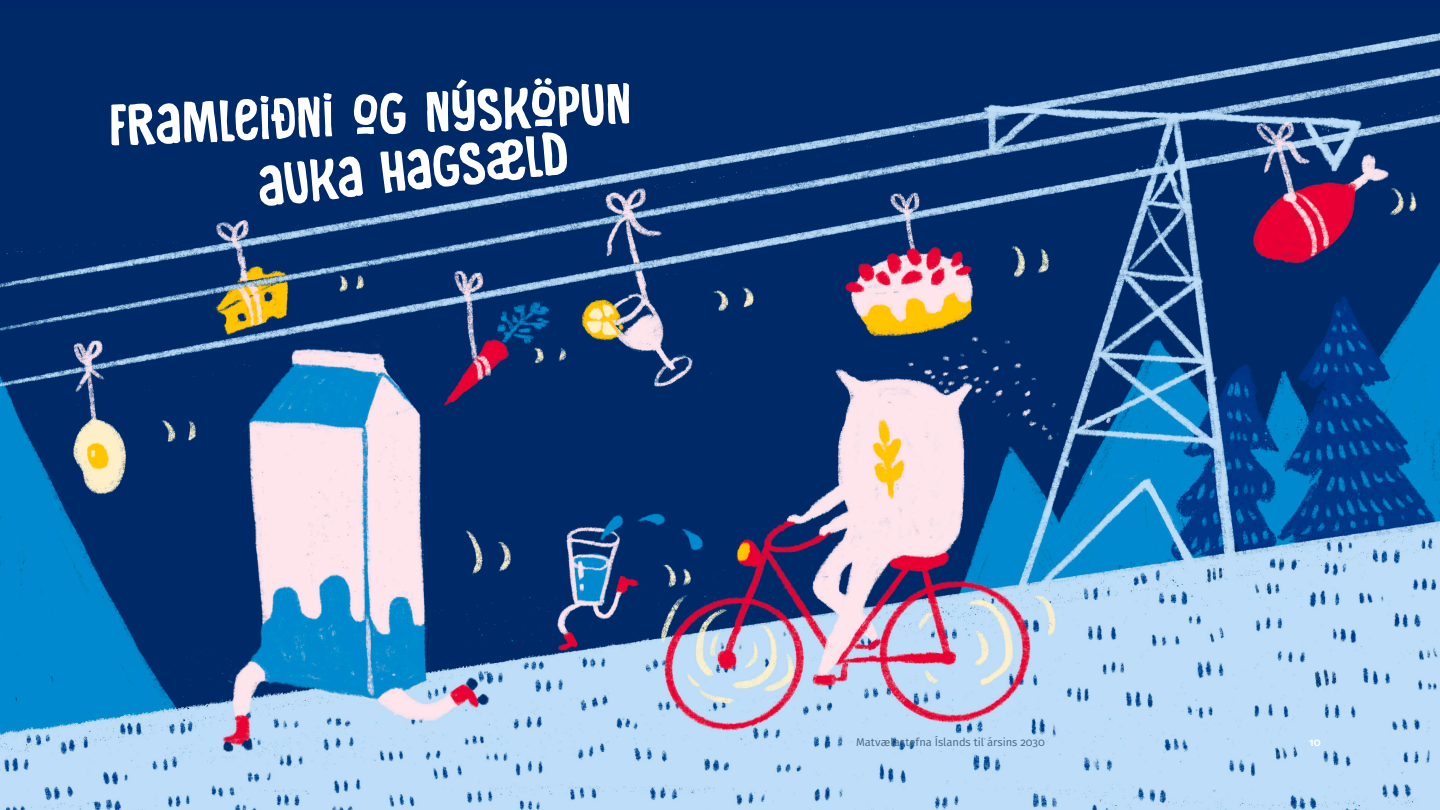
<style>
.page{position:relative;width:1440px;height:810px;background:#fff}
.page>*{position:absolute;margin:0;border:0;box-sizing:border-box;transform-origin:0 0}
.Fyrirsögn{font:60px "Food Truck Signage";color:#fff}
.t1{font:11.25px "Fira GO";color:#486785}
.t2{font:600 11.25px "Fira GO";color:#fff}
</style>
<div class="page">
<img style="left:0;top:9px;width:1440px;height:801px">
<p class="Fyrirsögn" style="left:107px;top:92px;width:525px;rotate:-3deg">FramleiÐni og nýsköpun</p>
<p class="Fyrirsögn" style="left:253px;top:150px;width:314px;rotate:-6deg">auka hagsæld</p>
<p class="t1" style="left:856px;top:735px;width:190px">Matvælastefna Íslands til ársins 2030</p>
<p class="t2" style="left:1309px;top:735px;width:13px">10</p>
</div>
